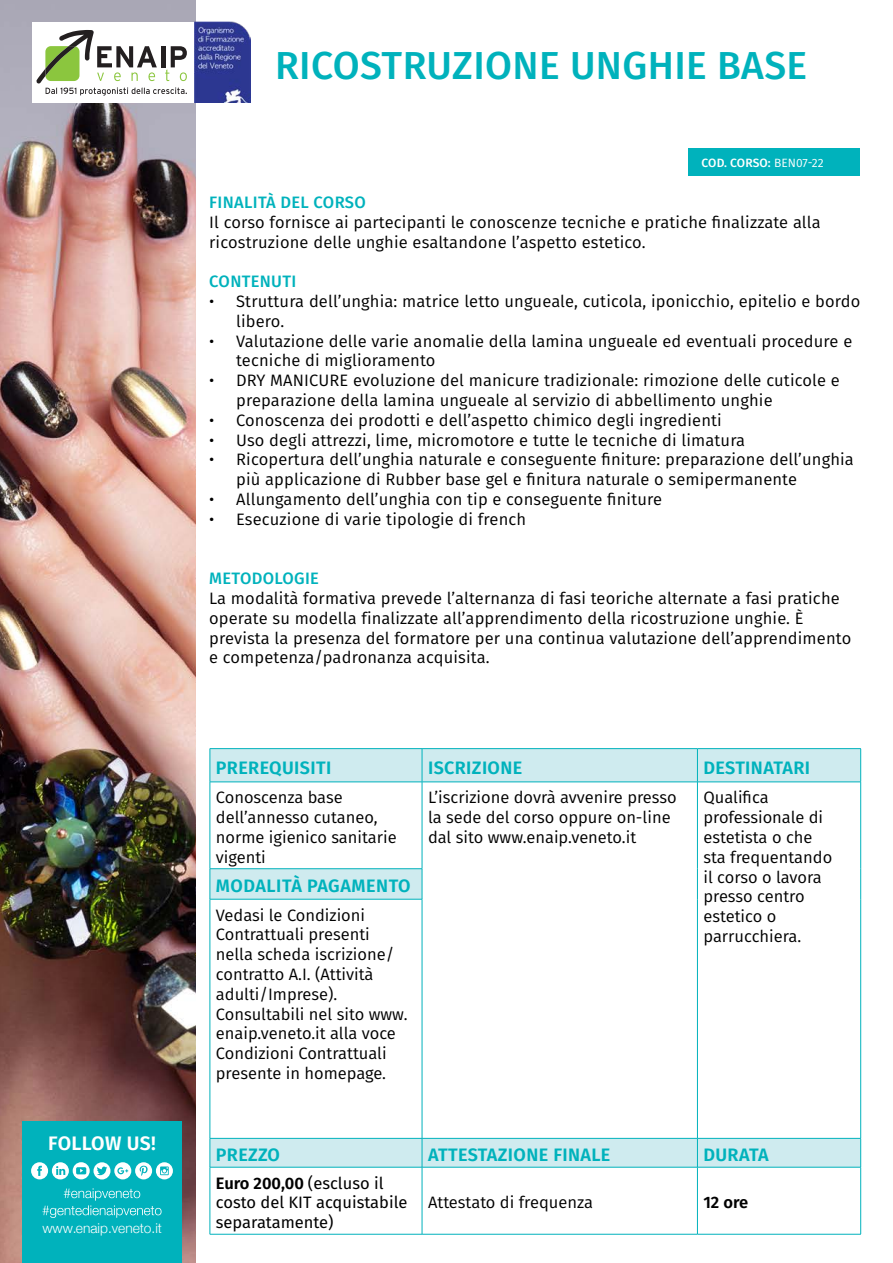
<style>
.page{position:relative;width:893px;height:1263px;background:#fff}
.page>*{position:absolute;margin:0;border:0;box-sizing:border-box;transform-origin:0 0}
.t1{font:500 39px "Fira Sans";letter-spacing:.01em;color:#00b2bc}
.t2{font:600 19.5px "Fira Sans";letter-spacing:.015em;color:#fff}
.t3{font:600 18px "Fira Sans";letter-spacing:.02em;color:#00b2bc}
.t4{font:16.5px/19.8px "Fira Sans";letter-spacing:.01em;color:#000}
.t5{font:16.5px/19.8px "Fira Sans";color:#000}
.t6{font:500 16.5px "Fira Sans";letter-spacing:.02em;color:#00b2bc}
.t7{font:600 16.5px "Fira Sans";color:#000}
.t8{font:300 13.8px "Helvetica Neue";color:#fff}
.t9{font:500 12px "Fira Sans";letter-spacing:.005em;color:#fff}
.s1{font-weight:400}
.s2{font-weight:600}
</style>
<div class="page">
<img style="left:0;top:0;width:196px;height:1263px">
<svg style="left:211px;top:749px;width:649px;height:418px"></svg>
<hr style="left:210px;top:748px;width:212px;height:1px;background:#00b2bc">
<hr style="left:210px;top:749px;width:1px;height:33px;background:#00b2bc">
<hr style="left:422px;top:748px;width:275px;height:1px;background:#00b2bc">
<hr style="left:422px;top:749px;width:1px;height:33px;background:#00b2bc">
<hr style="left:697px;top:748px;width:164px;height:1px;background:#00b2bc">
<hr style="left:697px;top:749px;width:1px;height:33px;background:#00b2bc">
<hr style="left:860px;top:749px;width:1px;height:33px;background:#00b2bc">
<hr style="left:210px;top:782px;width:212px;height:1px;background:#00b2bc">
<hr style="left:210px;top:782px;width:1px;height:86px;background:#00b2bc">
<hr style="left:422px;top:782px;width:275px;height:1px;background:#00b2bc">
<hr style="left:422px;top:782px;width:1px;height:86px;background:#00b2bc">
<hr style="left:697px;top:782px;width:164px;height:1px;background:#00b2bc">
<hr style="left:697px;top:782px;width:1px;height:87px;background:#00b2bc">
<hr style="left:860px;top:782px;width:1px;height:87px;background:#00b2bc">
<hr style="left:210px;top:868px;width:212px;height:1px;background:#00b2bc">
<hr style="left:210px;top:869px;width:1px;height:30px;background:#00b2bc">
<hr style="left:422px;top:869px;width:1px;height:30px;background:#00b2bc">
<hr style="left:697px;top:869px;width:1px;height:30px;background:#00b2bc">
<hr style="left:860px;top:869px;width:1px;height:30px;background:#00b2bc">
<hr style="left:210px;top:899px;width:212px;height:1px;background:#00b2bc">
<hr style="left:210px;top:899px;width:1px;height:239px;background:#00b2bc">
<hr style="left:422px;top:899px;width:1px;height:239px;background:#00b2bc">
<hr style="left:697px;top:899px;width:1px;height:239px;background:#00b2bc">
<hr style="left:860px;top:899px;width:1px;height:239px;background:#00b2bc">
<hr style="left:210px;top:1138px;width:212px;height:1px;background:#00b2bc">
<svg style="left:210px;top:1138px;width:1px;height:29px"></svg>
<hr style="left:422px;top:1138px;width:275px;height:1px;background:#00b2bc">
<svg style="left:422px;top:1138px;width:1px;height:29px"></svg>
<hr style="left:697px;top:1138px;width:164px;height:1px;background:#00b2bc">
<svg style="left:697px;top:1138px;width:1px;height:29px"></svg>
<svg style="left:860px;top:1138px;width:1px;height:29px"></svg>
<hr style="left:210px;top:1167px;width:212px;height:1px;background:#00b2bc">
<hr style="left:210px;top:1167px;width:1px;height:67px;background:#00b2bc">
<hr style="left:422px;top:1167px;width:275px;height:1px;background:#00b2bc">
<hr style="left:422px;top:1167px;width:1px;height:67px;background:#00b2bc">
<hr style="left:697px;top:1167px;width:164px;height:1px;background:#00b2bc">
<hr style="left:697px;top:1167px;width:1px;height:67px;background:#00b2bc">
<hr style="left:860px;top:1167px;width:1px;height:67px;background:#00b2bc">
<hr style="left:210px;top:1234px;width:212px;height:1px;background:#00b2bc">
<hr style="left:422px;top:1234px;width:275px;height:1px;background:#00b2bc">
<hr style="left:697px;top:1234px;width:164px;height:1px;background:#00b2bc">
<div style="left:32px;top:22px;width:163px;height:80px;background:#fff"></div>
<svg style="left:36px;top:30px;width:151px;height:66px"></svg>
<img style="left:195px;top:22px;width:55px;height:80px">
<div style="left:688px;top:148px;width:172px;height:27px;background:#00b2bc"></div>
<div style="left:22px;top:1121px;width:160px;height:142px;background:#00b2bc"></div>
<svg style="left:31px;top:1162px;width:142px;height:17px"></svg>
<svg style="left:42px;top:1188px;width:120px;height:30px"></svg>
<p class="t2" style="left:48px;top:1128px;width:109px">FOLLOW US!</p>
<p class="t8" style="left:42px;top:1216px;width:121px">www.enaip.veneto.it</p>
<p class="t1" style="left:275px;top:34px;width:534px">RICOSTRUZIONE UNGHIE BASE</p>
<p class="t9" style="left:702px;top:153px;width:124px">COD. CORSO: <span class="s1">BEN07-22</span></p>
<p class="t6" style="left:209px;top:189px;width:158px">FINALITÀ DEL CORSO</p>
<p class="t4" style="left:209px;top:212px;width:613px">Il corso fornisce ai partecipanti le conoscenze tecniche e pratiche finalizzate alla ricostruzione delle unghie esaltandone l’aspetto estetico.</p>
<p class="t6" style="left:209px;top:268px;width:89px">CONTENUTI</p>
<p class="t4" style="left:236px;top:291px;width:626px;text-indent:-27px">• Struttura dell’unghia: matrice letto ungueale, cuticola, iponicchio, epitelio e bordo libero.</p>
<p class="t4" style="left:236px;top:331px;width:618px;text-indent:-27px">• Valutazione delle varie anomalie della lamina ungueale ed eventuali procedure e tecniche di miglioramento</p>
<p class="t4" style="left:236px;top:370px;width:605px;text-indent:-27px">• DRY MANICURE evoluzione del manicure tradizionale: rimozione delle cuticole e preparazione della lamina ungueale al servizio di abbellimento unghie</p>
<p class="t4" style="left:209px;top:410px;width:514px">• Conoscenza dei prodotti e dell’aspetto chimico degli ingredienti</p>
<p class="t4" style="left:209px;top:430px;width:537px">• Uso degli attrezzi, lime, micromotore e tutte le tecniche di limatura</p>
<p class="t4" style="left:236px;top:449px;width:619px;text-indent:-27px">• Ricopertura dell’unghia naturale e conseguente finiture: preparazione dell’unghia più applicazione di Rubber base gel e finitura naturale o semipermanente</p>
<p class="t4" style="left:209px;top:489px;width:454px">• Allungamento dell’unghia con tip e conseguente finiture</p>
<p class="t4" style="left:209px;top:509px;width:319px">• Esecuzione di varie tipologie di french</p>
<p class="t6" style="left:209px;top:565px;width:111px">METODOLOGIE</p>
<p class="t4" style="left:209px;top:588px;width:644px">La modalità formativa prevede l’alternanza di fasi teoriche alternate a fasi pratiche operate su modella finalizzate all’apprendimento della ricostruzione unghie. È prevista la presenza del formatore per una continua valutazione dell’apprendimento e competenza/padronanza acquisita.</p>
<p class="t3" style="left:216px;top:753px;width:117px">PREREQUISITI</p>
<p class="t3" style="left:428px;top:753px;width:96px">ISCRIZIONE</p>
<p class="t3" style="left:703px;top:753px;width:108px">DESTINATARI</p>
<p class="t4" style="left:216px;top:787px;width:182px">Conoscenza base dell’annesso cutaneo, norme igienico sanitarie vigenti</p>
<p class="t4" style="left:428px;top:787px;width:250px">L’iscrizione dovrà avvenire presso la sede del corso oppure on-line dal sito www.enaip.veneto.it</p>
<p class="t4" style="left:703px;top:787px;width:130px">Qualifica professionale di estetista o che sta frequentando il corso o lavora presso centro estetico o parrucchiera.</p>
<p class="t3" style="left:216px;top:871px;width:196px">MODALITÀ PAGAMENTO</p>
<p class="t4" style="left:216px;top:904px;width:180px">Vedasi le Condizioni<br>Contrattuali presenti nella scheda iscrizione/ contratto A.I. (Attività adulti/Imprese).</p>
<p class="t4" style="left:216px;top:1003px;width:193px">Consultabili nel sito www. enaip.veneto.it alla voce<br>Condizioni Contrattuali presente in homepage.</p>
<p class="t3" style="left:216px;top:1140px;width:66px">PREZZO</p>
<p class="t3" style="left:428px;top:1140px;width:184px">ATTESTAZIONE FINALE</p>
<p class="t3" style="left:703px;top:1140px;width:67px">DURATA</p>
<p class="t5" style="left:216px;top:1172px;width:193px"><span class="s2">Euro 200,00</span> (escluso il costo del KIT acquistabile separatamente)</p>
<p class="t4" style="left:428px;top:1192px;width:166px">Attestato di frequenza</p>
<p class="t7" style="left:703px;top:1189px;width:46px">12 ore</p>
</div>
